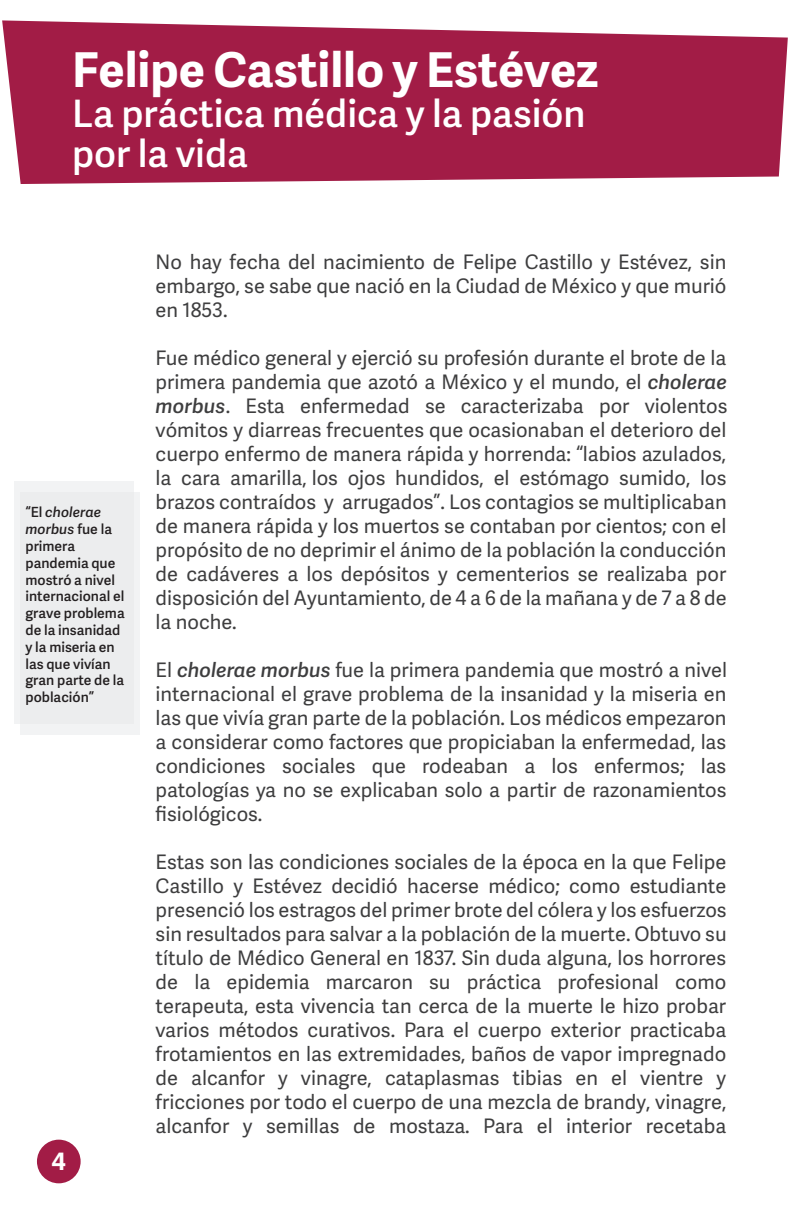
<style>
.page{position:relative;width:792px;height:1224px;background:#fff}
.page>*{position:absolute;margin:0;border:0;box-sizing:border-box;transform-origin:0 0}
.t1{font:700 48px "Adelle Sans";color:#fff}
.t2{font:600 37.8px/40px "Adelle Sans";color:#fff}
.t3{font:700 24px "Adelle Sans";color:#fff}
.t4{font:20px/24px "Adelle Sans";color:#3e3e3f;text-align:justify}
.t5{font:600 14px/16.8px "Adelle Sans";color:#231f20}
.s1{font-style:italic}
.s2{font-weight:600;font-style:italic}
</style>
<div class="page">
<svg style="left:2px;top:20px;width:786px;height:164px;background:#aa3157"></svg>
<div style="left:37px;top:1140px;width:44px;height:43px;background:#a21c46;border-radius:50%"></div>
<div style="left:14px;top:481px;width:120px;height:243px;background:#f2f3f4"></div>
<div style="left:20px;top:492px;width:119px;height:243px;background:#e6e7e9"></div>
<h1 class="t1" style="left:72px;top:35px;width:528px">Felipe Castillo y Estévez</h1>
<h2 class="t2" style="left:72px;top:92px;width:515px">La práctica médica y la pasión por la vida</h2>
<p class="t5" style="left:26px;top:503px;width:101px">“El <span class="s1">cholerae morbus</span> fue la primera pandemia que mostró a nivel internacional el grave problema de la insanidad y la miseria en las que vivían gran parte de la población”</p>
<p class="t3" style="left:52px;top:1144px;width:16px">4</p>
<p class="t4" style="left:156px;top:250px;width:572px">No hay fecha del nacimiento de Felipe Castillo y Estévez, sin embargo, se sabe que nació en la Ciudad de México y que murió en 1853.</p>
<p class="t4" style="left:156px;top:346px;width:573px">Fue médico general y ejerció su profesión durante el brote de la primera pandemia que azotó a México y el mundo, el <span class="s2">cholerae morbus</span>. Esta enfermedad se caracterizaba por violentos vómitos y diarreas frecuentes que ocasionaban el deterioro del cuerpo enfermo de manera rápida y horrenda: “labios azulados, la cara amarilla, los ojos hundidos, el estómago sumido, los brazos contraídos y arrugados”. Los contagios se multiplicaban de manera rápida y los muertos se contaban por cientos; con el propósito de no deprimir el ánimo de la población la conducción de cadáveres a los depósitos y cementerios se realizaba por disposición del Ayuntamiento, de 4 a 6 de la mañana y de 7 a 8 de la noche.</p>
<p class="t4" style="left:156px;top:658px;width:573px">El <span class="s2">cholerae morbus</span> fue la primera pandemia que mostró a nivel internacional el grave problema de la insanidad y la miseria en las que vivía gran parte de la población. Los médicos empezaron a considerar como factores que propiciaban la enfermedad, las condiciones sociales que rodeaban a los enfermos; las patologías ya no se explicaban solo a partir de razonamientos fisiológicos.</p>
<p class="t4" style="left:156px;top:850px;width:573px">Estas son las condiciones sociales de la época en la que Felipe Castillo y Estévez decidió hacerse médico; como estudiante presenció los estragos del primer brote del cólera y los esfuerzos sin resultados para salvar a la población de la muerte. Obtuvo su título de Médico General en 1837. Sin duda alguna, los horrores de la epidemia marcaron su práctica profesional como terapeuta, esta vivencia tan cerca de la muerte le hizo probar varios métodos curativos. Para el cuerpo exterior practicaba frotamientos en las extremidades, baños de vapor impregnado de alcanfor y vinagre, cataplasmas tibias en el vientre y fricciones por todo el cuerpo de una mezcla de brandy, vinagre, alcanfor y semillas de mostaza. Para el interior recetaba</p>
</div>
